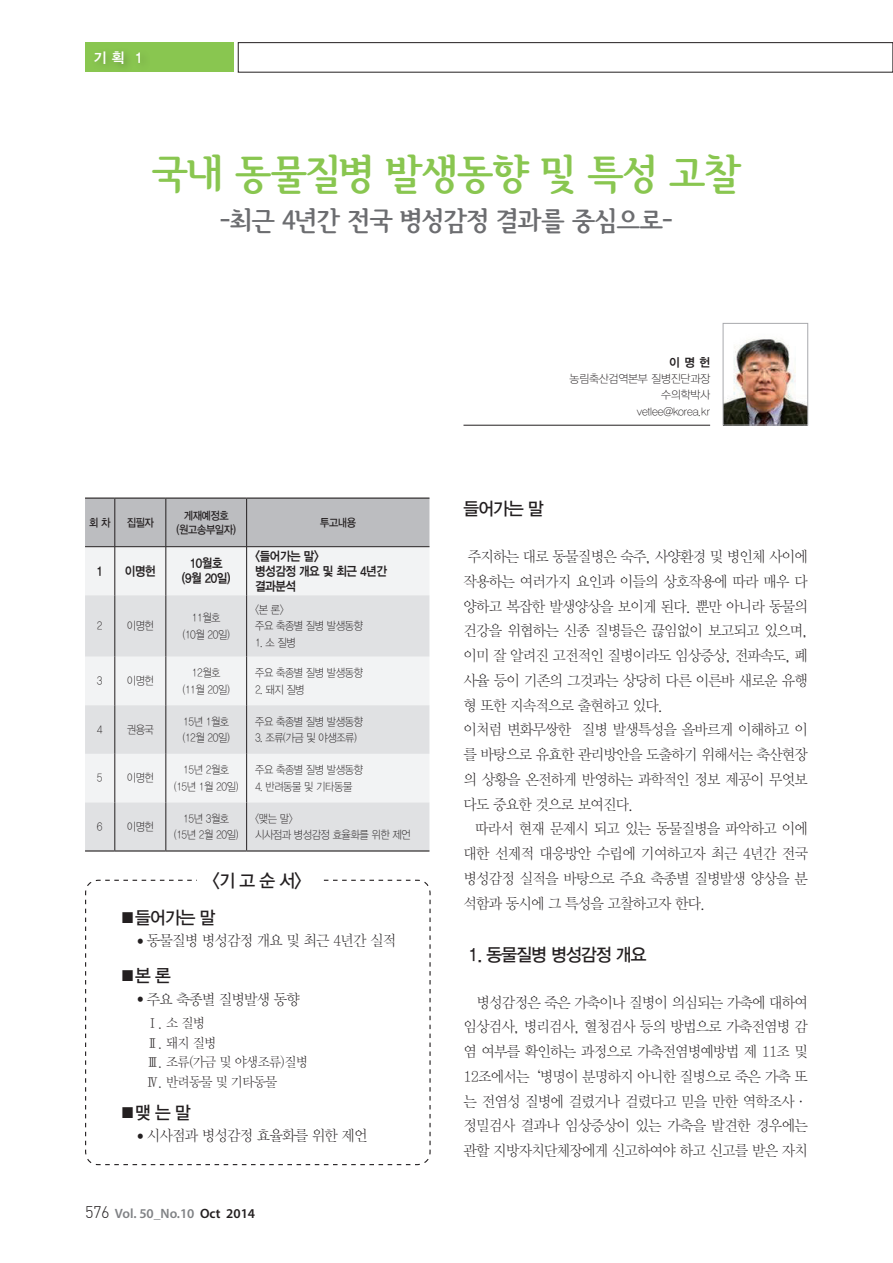
<style>
.page{position:relative;width:893px;height:1263px;background:#fff}
.page>*{position:absolute;margin:0;border:0;box-sizing:border-box;transform-origin:0 0}
.t1{font:42px "Seoul Hangang EB";letter-spacing:-.025em;color:#89c650}
.t2{font:27px "Seoul Hangang EB";letter-spacing:-.025em;color:#6c6d70}
.t3{font:18px "YDIYGO330";letter-spacing:-.05em;color:#231f20;scale:.95 1}
.t4{font:300 16.5px "DIN";color:#231f20}
.t5{font:15px/24.8px "YDIY Mj O310";letter-spacing:-.05em;color:#231f20;text-align:justify;scale:.95 1}
.t6{font:14.25px "YDIYGO340";color:#fff}
.t7{font:13.5px "YDIY Mj O310";letter-spacing:-.05em;color:#231f20;scale:.95 1}
.t8{font:600 13.5px "Myriad Pro";color:#808285}
.ÙÅÁ_Û{font:12.75px/15px "YDIYGO340";letter-spacing:-.04em;color:#231f20;scale:.9 1}
.t9{font:12px "YDIYGO340";color:#231f20}
.ÙÅÁ_Û-2{font:11.25px "YDIYGO310";letter-spacing:-.04em;color:#231f20;scale:.9 1}
.ÙÅÁ_Û-3{font:11.25px "YDIYGO330";letter-spacing:-.04em;color:#231f20;scale:.9 1}
.ÙÅÁ_Û-4{font:11.25px "YDIYGO310";letter-spacing:-.04em;color:#231f20}
.ÙÅÁ_Û-5{font:11.25px "YDIYGO310";color:#231f20}
.s1{font-size:9px}
.s2{color:#231f20}
</style>
<div class="page">
<div style="left:85px;top:43px;width:149px;height:29px;background:#89c650"></div>
<svg style="left:85px;top:879px;width:346px;height:287px"></svg>
<div style="left:197px;top:866px;width:122px;height:30px;background:#fff"></div>
<div style="left:90px;top:46px;width:61px;height:29px;background:#231f20;opacity:.3"></div>
<img style="left:725px;top:338px;width:81px;height:85px">
<div style="left:723px;top:323px;width:85px;height:102px;border:1px solid #a8a9ad"></div>
<hr style="left:463px;top:425px;width:247px;height:1px;background:#231f20">
<div style="left:85px;top:499px;width:344px;height:47px;background:#bcbdc0"></div>
<div style="left:85px;top:547px;width:344px;height:48px;background:#f2f3f4"></div>
<svg style="left:85px;top:595px;width:344px;height:255px;fill:#e0e1e3"></svg>
<hr style="left:85px;top:497px;width:30px;height:2px;background:#231f20">
<hr style="left:115px;top:497px;width:51px;height:2px;background:#231f20">
<hr style="left:166px;top:497px;width:81px;height:2px;background:#231f20">
<hr style="left:247px;top:497px;width:182px;height:2px;background:#231f20">
<hr style="left:85px;top:850px;width:30px;height:1px;background:#231f20">
<hr style="left:115px;top:850px;width:51px;height:1px;background:#231f20">
<hr style="left:166px;top:850px;width:81px;height:1px;background:#231f20">
<hr style="left:247px;top:850px;width:182px;height:1px;background:#231f20">
<hr style="left:115px;top:499px;width:1px;height:47px;background:#231f20">
<hr style="left:166px;top:499px;width:1px;height:47px;background:#231f20">
<hr style="left:246px;top:499px;width:1px;height:47px;background:#231f20">
<hr style="left:85px;top:546px;width:30px;height:1px;background:#231f20">
<hr style="left:115px;top:546px;width:51px;height:1px;background:#231f20">
<hr style="left:115px;top:547px;width:1px;height:48px;background:#231f20">
<hr style="left:166px;top:546px;width:81px;height:1px;background:#231f20">
<hr style="left:166px;top:547px;width:1px;height:48px;background:#231f20">
<hr style="left:247px;top:546px;width:182px;height:1px;background:#231f20">
<hr style="left:246px;top:547px;width:1px;height:48px;background:#231f20">
<hr style="left:115px;top:595px;width:1px;height:62px;background:#231f20">
<hr style="left:166px;top:595px;width:1px;height:62px;background:#231f20">
<hr style="left:246px;top:595px;width:1px;height:62px;background:#231f20">
<hr style="left:115px;top:657px;width:1px;height:48px;background:#231f20">
<hr style="left:166px;top:657px;width:1px;height:48px;background:#231f20">
<hr style="left:246px;top:657px;width:1px;height:48px;background:#231f20">
<hr style="left:115px;top:705px;width:1px;height:49px;background:#231f20">
<hr style="left:166px;top:705px;width:1px;height:49px;background:#231f20">
<hr style="left:246px;top:705px;width:1px;height:49px;background:#231f20">
<hr style="left:115px;top:754px;width:1px;height:48px;background:#231f20">
<hr style="left:166px;top:754px;width:1px;height:48px;background:#231f20">
<hr style="left:246px;top:754px;width:1px;height:48px;background:#231f20">
<hr style="left:115px;top:802px;width:1px;height:48px;background:#231f20">
<hr style="left:166px;top:802px;width:1px;height:48px;background:#231f20">
<hr style="left:246px;top:802px;width:1px;height:48px;background:#231f20">
<p class="t6" style="left:94px;top:49px;width:51px">기 획 1</p>
<p class="t1" style="left:151px;top:142px;width:592px">국내 동물질병 발생동향 및 특성 고찰</p>
<p class="t2" style="left:220px;top:200px;width:455px">-최근 4년간 전국 병성감정 결과를 중심으로-</p>
<p class="t9" style="left:669px;top:355px;width:42px">이명헌</p>
<p class="ÙÅÁ_Û-4" style="left:570px;top:372px;width:142px">농림축산검역본부 질병진단과장</p>
<p class="ÙÅÁ_Û-4" style="left:661px;top:389px;width:51px">수의학박사</p>
<p class="ÙÅÁ_Û-5" style="left:637px;top:405px;width:75px">vetlee@korea.kr</p>
<p class="ÙÅÁ_Û-3" style="left:89px;top:516px;width:25px">회 차</p>
<p class="ÙÅÁ_Û-3" style="left:127px;top:516px;width:32px">집필자</p>
<p class="ÙÅÁ_Û" style="left:97px;top:564px;width:9px">1</p>
<p class="ÙÅÁ_Û" style="left:125px;top:564px;width:36px">이명헌</p>
<p class="ÙÅÁ_Û-2" style="left:97px;top:620px;width:8px">2</p>
<p class="ÙÅÁ_Û-2" style="left:127px;top:620px;width:32px">이명헌</p>
<p class="ÙÅÁ_Û-2" style="left:97px;top:675px;width:8px">3</p>
<p class="ÙÅÁ_Û-2" style="left:127px;top:675px;width:32px">이명헌</p>
<p class="ÙÅÁ_Û-2" style="left:97px;top:723px;width:8px">4</p>
<p class="ÙÅÁ_Û-2" style="left:127px;top:723px;width:32px">권용국</p>
<p class="ÙÅÁ_Û-2" style="left:97px;top:772px;width:8px">5</p>
<p class="ÙÅÁ_Û-2" style="left:127px;top:772px;width:32px">이명헌</p>
<p class="ÙÅÁ_Û-3" style="left:184px;top:510px;width:51px">게재예정호</p>
<p class="ÙÅÁ_Û-3" style="left:176px;top:523px;width:68px">(원고송부일자)</p>
<p class="ÙÅÁ_Û" style="left:190px;top:556px;width:38px">10월호</p>
<p class="ÙÅÁ_Û" style="left:182px;top:571px;width:56px">(9월 20일)</p>
<p class="ÙÅÁ_Û-2" style="left:192px;top:612px;width:33px">11월호</p>
<p class="ÙÅÁ_Û-2" style="left:183px;top:628px;width:54px">(10월 20일)</p>
<p class="ÙÅÁ_Û-2" style="left:192px;top:667px;width:33px">12월호</p>
<p class="ÙÅÁ_Û-2" style="left:183px;top:683px;width:54px">(11월 20일)</p>
<p class="ÙÅÁ_Û-2" style="left:183px;top:715px;width:53px">15년 1월호</p>
<p class="ÙÅÁ_Û-2" style="left:183px;top:732px;width:54px">(12월 20일)</p>
<p class="ÙÅÁ_Û-2" style="left:183px;top:764px;width:53px">15년 2월호</p>
<p class="ÙÅÁ_Û-2" style="left:174px;top:780px;width:73px">(15년 1월 20일)</p>
<p class="ÙÅÁ_Û-3" style="left:320px;top:516px;width:42px">투고내용</p>
<p class="ÙÅÁ_Û" style="left:255px;top:549px;width:73px">&lt;들어가는 말&gt;</p>
<p class="ÙÅÁ_Û" style="left:255px;top:564px;width:148px">병성감정 개요 및 최근 4년간 결과분석</p>
<p class="ÙÅÁ_Û-2" style="left:255px;top:603px;width:33px">&lt;본 론&gt;</p>
<p class="ÙÅÁ_Û-2" style="left:255px;top:620px;width:121px">주요 축종별 질병 발생동향</p>
<p class="ÙÅÁ_Û-2" style="left:255px;top:636px;width:47px">1. 소 질병</p>
<p class="ÙÅÁ_Û-2" style="left:255px;top:667px;width:121px">주요 축종별 질병 발생동향</p>
<p class="ÙÅÁ_Û-2" style="left:255px;top:683px;width:56px">2. 돼지 질병</p>
<p class="ÙÅÁ_Û-2" style="left:255px;top:715px;width:121px">주요 축종별 질병 발생동향</p>
<p class="ÙÅÁ_Û-2" style="left:255px;top:732px;width:115px">3. 조류(가금 및 야생조류)</p>
<p class="ÙÅÁ_Û-2" style="left:255px;top:764px;width:121px">주요 축종별 질병 발생동향</p>
<p class="ÙÅÁ_Û-2" style="left:255px;top:780px;width:109px">4. 반려동물 및 기타동물</p>
<p class="ÙÅÁ_Û-2" style="left:255px;top:812px;width:43px">&lt;맺는 말&gt;</p>
<p class="ÙÅÁ_Û-2" style="left:255px;top:828px;width:174px">시사점과 병성감정 효율화를 위한 제언</p>
<p class="t3" style="left:213px;top:871px;width:95px">&lt;기 고 순 서&gt;</p>
<p class="t3" style="left:119px;top:907px;width:103px">■들어가는 말</p>
<p class="t5" style="left:136px;top:929px;width:275px"><span class="s1">●</span> 동물질병 병성감정 개요 및 최근 4년간 실적</p>
<p class="t3" style="left:119px;top:966px;width:56px">■본 론</p>
<p class="t5" style="left:136px;top:987px;width:174px"><span class="s1">●</span> 주요 축종별 질병발생 동향</p>
<p class="t7" style="left:146px;top:1016px;width:64px">Ⅰ. 소 질병</p>
<p class="t7" style="left:146px;top:1036px;width:76px">Ⅱ. 돼지 질병</p>
<p class="t7" style="left:146px;top:1055px;width:172px">Ⅲ. 조류(가금 및 야생조류)질병</p>
<p class="t7" style="left:146px;top:1075px;width:140px">Ⅳ. 반려동물 및 기타동물</p>
<p class="t3" style="left:119px;top:1102px;width:77px">■맺 는 말</p>
<p class="t5" style="left:136px;top:1124px;width:245px"><span class="s1">●</span> 시사점과 병성감정 효율화를 위한 제언</p>
<p class="ÙÅÁ_Û-2" style="left:183px;top:812px;width:53px">15년 3월호</p>
<p class="ÙÅÁ_Û-2" style="left:174px;top:828px;width:73px">(15년 2월 20일)</p>
<p class="ÙÅÁ_Û-2" style="left:97px;top:820px;width:8px">6</p>
<p class="ÙÅÁ_Û-2" style="left:127px;top:820px;width:32px">이명헌</p>
<p class="t4" style="left:85px;top:1202px;width:26px">576</p>
<p class="t8" style="left:115px;top:1205px;width:142px">Vol. 50_No.10 <span class="s2">Oct 2014</span></p>
<p class="t3" style="left:463px;top:499px;width:86px">들어가는 말</p>
<p class="t5" style="left:463px;top:545px;width:364px">주지하는 대로 동물질병은 숙주, 사양환경 및 병인체 사이에 작용하는 여러가지 요인과 이들의 상호작용에 따라 매우 다 양하고 복잡한 발생양상을 보이게 된다. 뿐만 아니라 동물의 건강을 위협하는 신종 질병들은 끊임없이 보고되고 있으며, 이미 잘 알려진 고전적인 질병이라도 임상증상, 전파속도, 폐 사율 등이 기존의 그것과는 상당히 다른 이른바 새로운 유행 형 또한 지속적으로 출현하고 있다.</p>
<p class="t5" style="left:463px;top:718px;width:364px">이처럼 변화무쌍한 질병 발생특성을 올바르게 이해하고 이 를 바탕으로 유효한 관리방안을 도출하기 위해서는 축산현장 의 상황을 온전하게 반영하는 과학적인 정보 제공이 무엇보 다도 중요한 것으로 보여진다.</p>
<p class="t5" style="left:463px;top:817px;width:364px;text-indent:12px">따라서 현재 문제시 되고 있는 동물질병을 파악하고 이에 대한 선제적 대응방안 수립에 기여하고자 최근 4년간 전국 병성감정 실적을 바탕으로 주요 축종별 질병발생 양상을 분 석함과 동시에 그 특성을 고찰하고자 한다.</p>
<p class="t3" style="left:469px;top:944px;width:189px">1. 동물질병 병성감정 개요</p>
<p class="t5" style="left:463px;top:990px;width:364px;text-indent:13px">병성감정은 죽은 가축이나 질병이 의심되는 가축에 대하여 임상검사, 병리검사, 혈청검사 등의 방법으로 가축전염병 감 염 여부를 확인하는 과정으로 가축전염병예방법 제 11조 및 12조에서는 ‘병명이 분명하지 아니한 질병으로 죽은 가축 또 는 전염성 질병에 걸렸거나 걸렸다고 믿을 만한 역학조사· 정밀검사 결과나 임상증상이 있는 가축을 발견한 경우에는 관할 지방자치단체장에게 신고하여야 하고 신고를 받은 자치</p>
</div>
